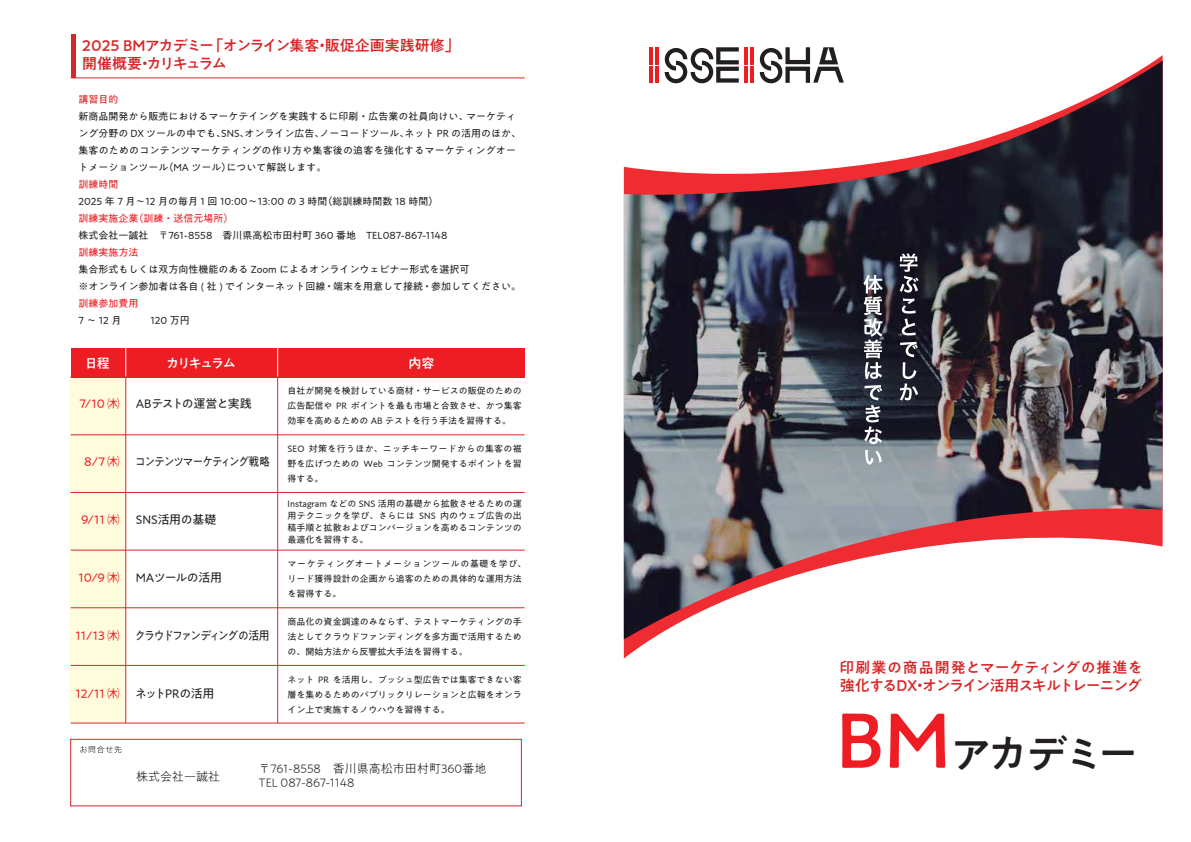
<style>
.page{position:relative;width:1191px;height:842px;background:#fff}
.page>*{position:absolute;margin:0;border:0;box-sizing:border-box;transform-origin:0 0}
.t1{font:500 40.8px "PA1 Gothic Std N";letter-spacing:-.105em;color:#231f20}
.t2{font:500 15px/18px "PA1 Gothic Std N";letter-spacing:-.025em;color:#d92628}
.t3{font:500 13px "PA1 Gothic Std N";letter-spacing:-.115em;color:#fff}
.t4{font:300 12px/14.4px "PA1 Gothic Std N";color:#231f20}
.t5{font:12px "PA1 Gothic Std N";color:#ee1d23}
.t6{font:12px "PA1 Gothic Std N";letter-spacing:-.07em;color:#231f20;scale:.88 1}
.t7{font:12px "PA1 Gothic Std N";letter-spacing:-.135em;color:#231f20;scale:.9 1}
.t8{font:12px "PA1 Gothic Std N";letter-spacing:-.05em;color:#231f20}
.t9{font:12px "PA1 Gothic Std N";color:#231f20}
.t10{font:12px "PA1 Gothic Std N";letter-spacing:-.04em;color:#231f20}
.t11{font:12px "PA1 Gothic Std N";letter-spacing:-.03em;color:#231f20}
.t12{font:10px/17px "PA1 Gothic Std N";color:#231f20}
.t13{font:10px "PA1 Gothic Std N";color:#ee1d23}
.t14{font:10px "PA1 Gothic Std N";color:#d92628}
.t15{font:9px/15px "PA1 Gothic Std N";color:#231f20;text-align:justify}
.s1{font-size:76.4px;color:#ee1d23}
</style>
<div class="page">
<img style="left:624px;top:61px;width:538px;height:578px">
<svg style="left:899px;top:253px;width:19px;height:82px"></svg>
<svg style="left:899px;top:342px;width:19px;height:59px"></svg>
<svg style="left:863px;top:275px;width:19px;height:104px"></svg>
<svg style="left:864px;top:385px;width:18px;height:59px"></svg>
<svg style="left:865px;top:450px;width:17px;height:15px"></svg>
<hr style="left:649px;top:47px;width:4px;height:18px;background:#ee1d23">
<hr style="left:655px;top:47px;width:4px;height:18px;background:#ee1d23">
<hr style="left:649px;top:67px;width:4px;height:16px;background:#ee1d23">
<hr style="left:655px;top:67px;width:4px;height:16px;background:#ee1d23">
<hr style="left:744px;top:47px;width:4px;height:18px;background:#ee1d23">
<hr style="left:750px;top:47px;width:4px;height:18px;background:#ee1d23">
<hr style="left:744px;top:67px;width:4px;height:16px;background:#ee1d23">
<hr style="left:750px;top:67px;width:4px;height:16px;background:#ee1d23">
<svg style="left:664px;top:47px;width:75px;height:36px"></svg>
<svg style="left:759px;top:47px;width:85px;height:36px"></svg>
<svg style="left:80px;top:746px;width:41px;height:7px"></svg>
<div style="left:71px;top:377px;width:55px;height:346px;background:#fffcdd"></div>
<div style="left:71px;top:348px;width:453px;height:29px;background:#ee1d23"></div>
<hr style="left:125px;top:376px;width:1px;height:347px;background:#d92628">
<hr style="left:277px;top:376px;width:1px;height:347px;background:#d92628">
<svg style="left:277px;top:348px;width:1px;height:29px"></svg>
<svg style="left:125px;top:348px;width:1px;height:29px"></svg>
<hr style="left:71px;top:78px;width:453px;height:1px;background:#d92628">
<hr style="left:71px;top:35px;width:4px;height:43px;background:#d92628">
<hr style="left:71px;top:435px;width:453px;height:1px;background:#d92628">
<hr style="left:71px;top:492px;width:453px;height:1px;background:#d92628">
<hr style="left:71px;top:550px;width:453px;height:1px;background:#d92628">
<hr style="left:71px;top:607px;width:453px;height:1px;background:#d92628">
<hr style="left:71px;top:665px;width:453px;height:1px;background:#d92628">
<hr style="left:71px;top:723px;width:453px;height:1px;background:#d92628">
<hr style="left:71px;top:377px;width:453px;height:1px;background:#d92628">
<div style="left:70px;top:739px;width:451px;height:67px;border:1px solid #d92628"></div>
<h2 class="t2" style="left:82px;top:37px;width:379px">2025 BMアカデミー「オンライン集客・販促企画実践研修」開催概要・カリキュラム</h2>
<p class="t14" style="left:78px;top:93px;width:41px">講習目的</p>
<p class="t12" style="left:78px;top:108px;width:444px">新商品開発から販売におけるマーケテイングを実践するに印刷・広告業の社員向けい、マーケティング分野の DX ツールの中でも、SNS、オンライン広告、ノーコードツール、ネット PR の活用のほか、集客のためのコンテンツマーケティングの作り方や集客後の追客を強化するマーケティングオートメーションツール（MA ツール）について解説します。</p>
<p class="t14" style="left:78px;top:178px;width:41px">訓練時間</p>
<p class="t12" style="left:78px;top:193px;width:361px">2025 年 7 月～12 月の毎月 1 回 10:00～13:00 の 3 時間（総訓練時間数 18 時間）</p>
<p class="t13" style="left:78px;top:212px;width:156px">訓練実施企業（訓練・送信元場所）</p>
<p class="t12" style="left:78px;top:227px;width:370px">株式会社一誠社　〒761-8558　香川県高松市田村町 360 番地　TEL087-867-1148</p>
<p class="t13" style="left:78px;top:246px;width:61px">訓練実施方法</p>
<p class="t12" style="left:78px;top:261px;width:444px">集合形式もしくは双方向性機能のある Zoom によるオンラインウェビナー形式を選択可<br>※オンライン参加者は各自 ( 社 ) でインターネット回線・端末を用意して接続・参加してください。</p>
<p class="t13" style="left:78px;top:297px;width:61px">訓練参加費用</p>
<p class="t12" style="left:78px;top:312px;width:45px">7～12月</p>
<p class="t12" style="left:150px;top:312px;width:41px">120 万円</p>
<h3 class="t3" style="left:85px;top:356px;width:27px">日程</h3>
<h3 class="t5" style="left:79px;top:396px;width:42px">7/10 ㈭</h3>
<h3 class="t3" style="left:166px;top:356px;width:71px">カリキュラム</h3>
<h3 class="t3" style="left:409px;top:356px;width:27px">内容</h3>
<p class="t15" style="left:288px;top:384px;width:236px">自社が開発を検討している商材・サービスの販促のための広告配信や PR ポイントを最も市場と合致させ、かつ集客効率を高めるための AB テストを行う手法を習得する。</p>
<p class="t15" style="left:288px;top:442px;width:236px">SEO 対策を行うほか、ニッチキーワードからの集客の裾野を広げつための Web コンテンツ開発するポイントを習得する。</p>
<p class="t15" style="left:288px;top:498px;width:236px;line-height:12px">Instagram などの SNS 活用の基礎から拡散させるための運用テクニックを学び、さらには SNS 内のウェブ広告の出稿手順と拡散およびコンバージョンを高めるコンテンツの最適化を習得する。</p>
<p class="t15" style="left:288px;top:557px;width:240px;text-align:left">マーケティングオートメーションツールの基礎を学び、リード獲得設計の企画から追客のための具体的な運用方法を習得する。</p>
<p class="t15" style="left:288px;top:615px;width:236px">商品化の資金調達のみならず、テストマーケティングの手法としてクラウドファンディングを多方面で活用するための、開始方法から反響拡大手法を習得する。</p>
<p class="t15" style="left:288px;top:672px;width:236px">ネット PR を活用し、プッシュ型広告では集客できない客層を集めるためのパブリックリレーションと広報をオンライン上で実施するノウハウを習得する。</p>
<h3 class="t8" style="left:136px;top:396px;width:117px">ABテストの運営と実践</h3>
<h3 class="t5" style="left:84px;top:454px;width:37px">8/7 ㈭</h3>
<h3 class="t6" style="left:135px;top:454px;width:155px">コンテンツマーケティング戦略</h3>
<h3 class="t5" style="left:81px;top:512px;width:40px">9/11 ㈭</h3>
<h3 class="t9" style="left:136px;top:512px;width:82px">SNS活用の基礎</h3>
<h3 class="t5" style="left:78px;top:570px;width:43px">10/9 ㈭</h3>
<h3 class="t10" style="left:136px;top:570px;width:88px">MAツールの活用</h3>
<h3 class="t5" style="left:75px;top:628px;width:46px">11/13 ㈭</h3>
<h3 class="t7" style="left:135px;top:628px;width:151px">クラウドファンディングの活用</h3>
<h3 class="t5" style="left:75px;top:686px;width:46px">12/11 ㈭</h3>
<h3 class="t11" style="left:135px;top:686px;width:81px">ネットPRの活用</h3>
<h3 class="t4" style="left:136px;top:770px;width:85px">株式会社一誠社</h3>
<h3 class="t4" style="left:258px;top:762px;width:229px">〒761-8558　香川県高松市田村町360番地<br>TEL 087-867-1148</h3>
<h2 class="t2" style="left:839px;top:660px;width:305px">印刷業の商品開発とマーケティングの推進を強化するDX・オンライン活用スキルトレーニング</h2>
<h1 class="t1" style="left:836px;top:730px;width:304px"><span class="s1">BM</span>アカデミー</h1>
</div>
